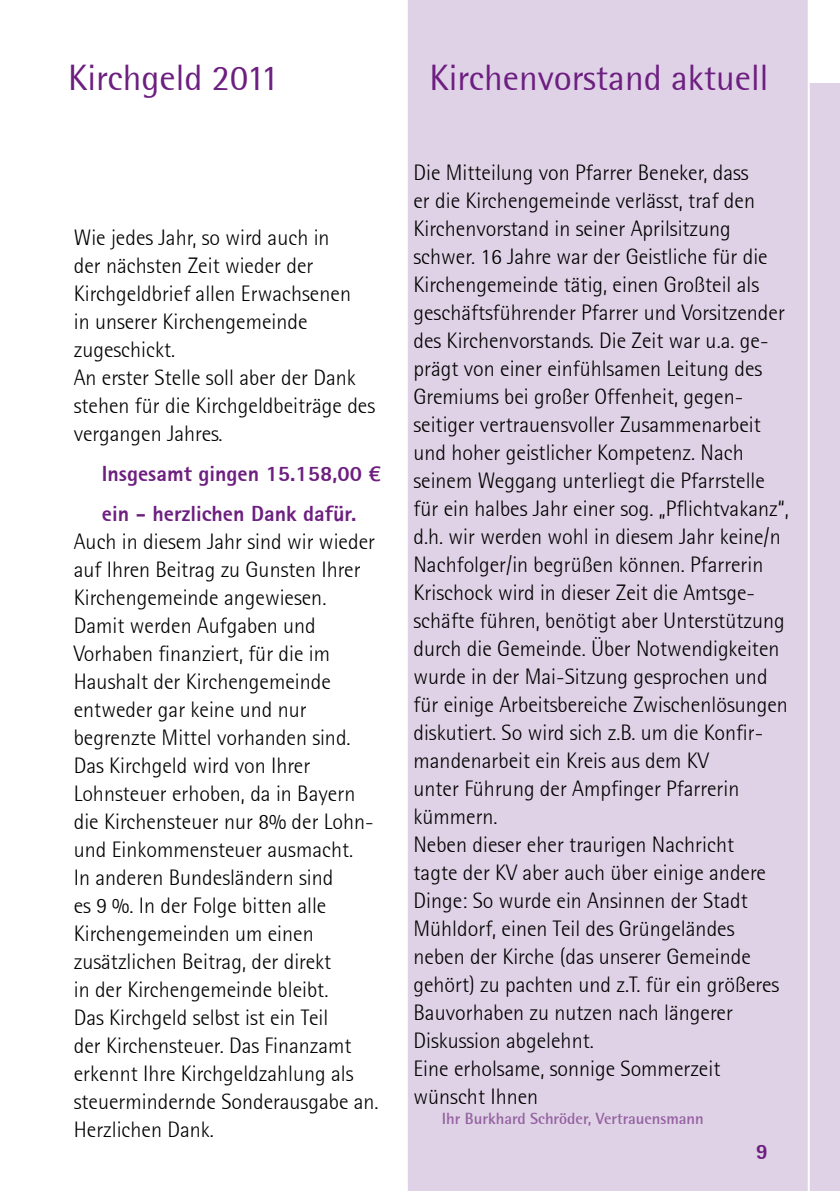
<style>
.page{position:relative;width:840px;height:1191px;background:#fff}
.page>*{position:absolute;margin:0;border:0;box-sizing:border-box;transform-origin:0 0}
.t1{font:36px "Rotis Semi Sans";color:#6d1f80}
.t2{font:300 22px/28px "Rotis Semi Sans";color:#000}
.t3{font:22px/40px "Rotis Sans Serif Extra Bold 75";color:#6d1f80}
.t4{font:700 16px "Rotis Semi Sans";color:#9461a0}
</style>
<div class="page">
<div style="left:809px;top:84px;width:30px;height:1107px;background:#dfd2e6"></div>
<div style="left:408px;top:0;width:400px;height:1191px;background:#dfd2e6"></div>
<h1 class="t1" style="left:68px;top:57px;width:212px">Kirchgeld 2011</h1>
<h1 class="t1" style="left:429px;top:57px;width:340px">Kirchenvorstand aktuell</h1>
<p class="t2" style="left:74px;top:223px;width:303px">Wie jedes Jahr, so wird auch in<br>der nächsten Zeit wieder der<br>Kirchgeldbrief allen Erwachsenen<br>in unserer Kirchengemeinde zugeschickt.<br>An erster Stelle soll aber der Dank stehen für die Kirchgeldbeiträge des vergangen Jahres.</p>
<p class="t3" style="left:102px;top:453px;width:280px">Insgesamt gingen 15.158,00 € ein - herzlichen Dank dafür.</p>
<p class="t2" style="left:74px;top:527px;width:306px">Auch in diesem Jahr sind wir wieder auf Ihren Beitrag zu Gunsten Ihrer<br>Kirchengemeinde angewiesen.<br>Damit werden Aufgaben und<br>Vorhaben finanziert, für die im<br>Haushalt der Kirchengemeinde entweder gar keine und nur begrenzte Mittel vorhanden sind.<br>Das Kirchgeld wird von Ihrer<br>Lohnsteuer erhoben, da in Bayern die Kirchensteuer nur 8% der Lohn&shy;und Einkommensteuer ausmacht.<br>In anderen Bundesländern sind<br>es 9 %. In der Folge bitten alle<br>Kirchengemeinden um einen zusätzlichen Beitrag, der direkt<br>in der Kirchengemeinde bleibt.<br>Das Kirchgeld selbst ist ein Teil<br>der Kirchensteuer. Das Finanzamt erkennt Ihre Kirchgeldzahlung als steuermindernde Sonderausgabe an.<br>Herzlichen Dank.</p>
<p class="t2" style="left:413px;top:158px;width:376px">Die Mitteilung von Pfarrer Beneker, dass<br>er die Kirchengemeinde verlässt, traf den Kirchenvorstand in seiner Aprilsitzung schwer. 16 Jahre war der Geistliche für die Kirchengemeinde tätig, einen Großteil als geschäftsführender Pfarrer und Vorsitzender des Kirchenvorstands. Die Zeit war u.a. ge&shy;prägt von einer einfühlsamen Leitung des Gremiums bei großer Offenheit, gegen&shy;seitiger vertrauensvoller Zusammenarbeit und hoher geistlicher Kompetenz. Nach seinem Weggang unterliegt die Pfarrstelle für ein halbes Jahr einer sog. „Pflichtvakanz“, d.h. wir werden wohl in diesem Jahr keine/n Nachfolger/in begrüßen können. Pfarrerin Krischock wird in dieser Zeit die Amtsge&shy;schäfte führen, benötigt aber Unterstützung durch die Gemeinde. Über Notwendigkeiten wurde in der Mai-Sitzung gesprochen und für einige Arbeitsbereiche Zwischenlösungen diskutiert. So wird sich z.B. um die Konfir&shy;mandenarbeit ein Kreis aus dem KV<br>unter Führung der Ampfinger Pfarrerin kümmern.<br>Neben dieser eher traurigen Nachricht<br>tagte der KV aber auch über einige andere Dinge: So wurde ein Ansinnen der Stadt Mühldorf, einen Teil des Grüngeländes neben der Kirche (das unserer Gemeinde gehört) zu pachten und z.T. für ein größeres Bauvorhaben zu nutzen nach längerer Diskussion abgelehnt.<br>Eine erholsame, sonnige Sommerzeit wünscht Ihnen</p>
<p class="t4" style="left:441px;top:1108px;width:263px">Ihr Burkhard Schröder, Vertrauensmann</p>
<p class="t3" style="left:755px;top:1131px;width:14px">9</p>
</div>
